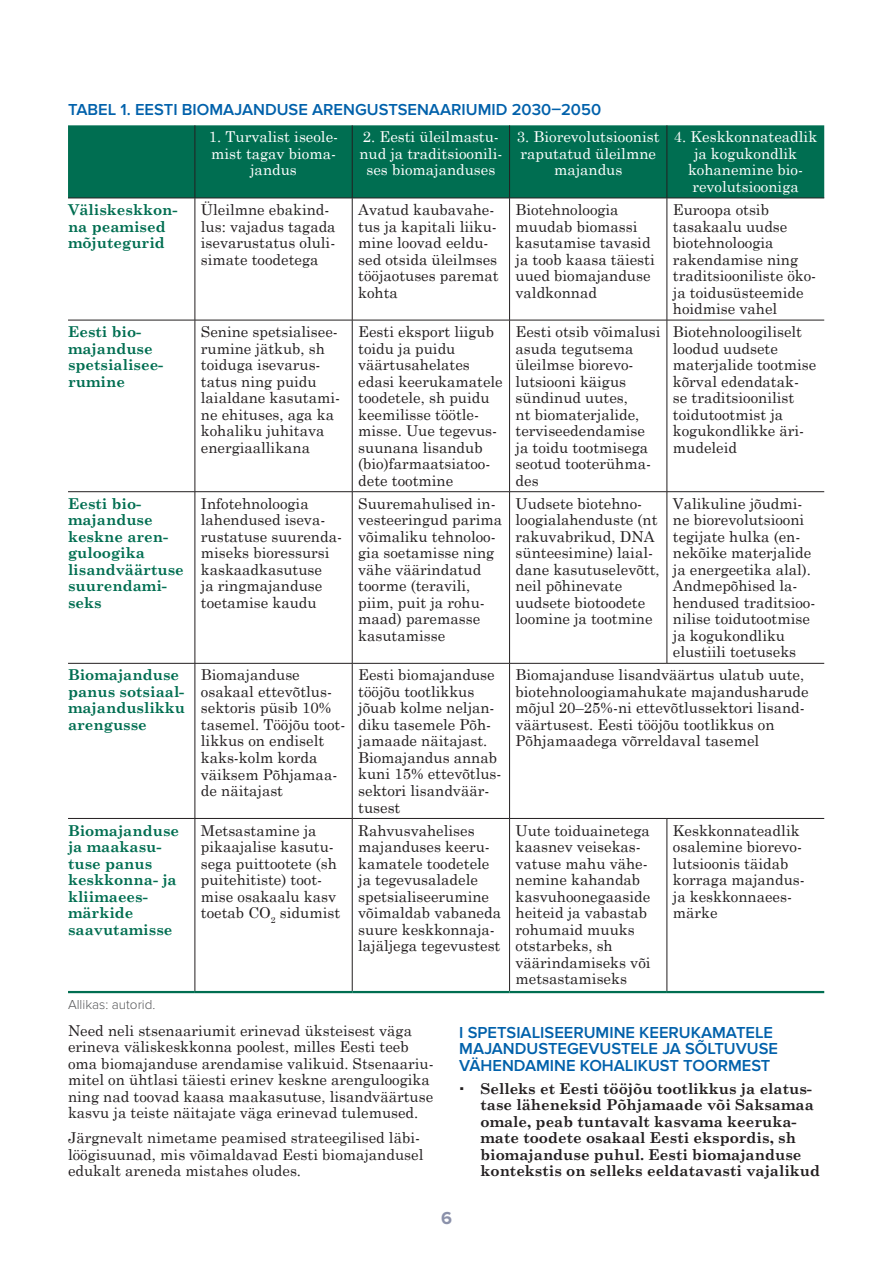
<style>
.page{position:relative;width:893px;height:1263px;background:#fff}
.page>*{position:absolute;margin:0;border:0;box-sizing:border-box;transform-origin:0 0}
.t1{font:700 18px "Proxima Nova";color:#8b91aa}
.t2{font:600 16.5px/16.5px "Proxima Nova";color:#0161ab}
.t3{font:15px/16.5px "Century Schoolbook";color:#231f20}
.t4{font:700 15px/16.5px "Century Schoolbook";color:#006e51}
.t5{font:700 15px/16.5px "Century Schoolbook";color:#231f20}
.t6{font:15px/16.5px "Century Schoolbook";color:#fff;text-align:center}
.t7{font:300 13.5px "Proxima Nova";color:#57585a}
</style>
<div class="page">
<div style="left:68px;top:125px;width:756px;height:73px;background:#006e51"></div>
<hr style="left:195px;top:125px;width:1px;height:73px;background:#231f20">
<hr style="left:352px;top:125px;width:1px;height:73px;background:#231f20">
<hr style="left:509px;top:125px;width:1px;height:73px;background:#231f20">
<hr style="left:667px;top:125px;width:1px;height:73px;background:#231f20">
<hr style="left:68px;top:198px;width:127px;height:1px;background:#231f20">
<hr style="left:195px;top:198px;width:157px;height:1px;background:#231f20">
<hr style="left:195px;top:198px;width:1px;height:122px;background:#231f20">
<hr style="left:352px;top:198px;width:158px;height:1px;background:#231f20">
<hr style="left:352px;top:198px;width:1px;height:122px;background:#231f20">
<hr style="left:510px;top:198px;width:157px;height:1px;background:#231f20">
<hr style="left:509px;top:198px;width:1px;height:122px;background:#231f20">
<hr style="left:667px;top:198px;width:157px;height:1px;background:#231f20">
<hr style="left:667px;top:198px;width:1px;height:122px;background:#231f20">
<hr style="left:68px;top:320px;width:127px;height:1px;background:#231f20">
<hr style="left:195px;top:320px;width:157px;height:1px;background:#231f20">
<hr style="left:195px;top:320px;width:1px;height:171px;background:#231f20">
<hr style="left:352px;top:320px;width:158px;height:1px;background:#231f20">
<hr style="left:352px;top:320px;width:1px;height:171px;background:#231f20">
<hr style="left:510px;top:320px;width:157px;height:1px;background:#231f20">
<hr style="left:509px;top:320px;width:1px;height:171px;background:#231f20">
<hr style="left:667px;top:320px;width:157px;height:1px;background:#231f20">
<hr style="left:667px;top:320px;width:1px;height:171px;background:#231f20">
<hr style="left:68px;top:491px;width:127px;height:1px;background:#231f20">
<hr style="left:195px;top:491px;width:157px;height:1px;background:#231f20">
<hr style="left:195px;top:492px;width:1px;height:171px;background:#231f20">
<hr style="left:352px;top:491px;width:158px;height:1px;background:#231f20">
<hr style="left:352px;top:492px;width:1px;height:171px;background:#231f20">
<hr style="left:510px;top:491px;width:157px;height:1px;background:#231f20">
<hr style="left:509px;top:492px;width:1px;height:171px;background:#231f20">
<hr style="left:667px;top:491px;width:157px;height:1px;background:#231f20">
<hr style="left:667px;top:492px;width:1px;height:171px;background:#231f20">
<hr style="left:68px;top:663px;width:127px;height:1px;background:#231f20">
<hr style="left:195px;top:663px;width:157px;height:1px;background:#231f20">
<hr style="left:195px;top:663px;width:1px;height:155px;background:#231f20">
<hr style="left:352px;top:663px;width:158px;height:1px;background:#231f20">
<hr style="left:352px;top:663px;width:1px;height:155px;background:#231f20">
<hr style="left:510px;top:663px;width:157px;height:1px;background:#231f20">
<hr style="left:509px;top:663px;width:1px;height:155px;background:#231f20">
<hr style="left:667px;top:663px;width:157px;height:1px;background:#231f20">
<hr style="left:68px;top:818px;width:127px;height:1px;background:#231f20">
<hr style="left:195px;top:818px;width:157px;height:1px;background:#231f20">
<hr style="left:195px;top:819px;width:1px;height:172px;background:#231f20">
<hr style="left:352px;top:818px;width:158px;height:1px;background:#231f20">
<hr style="left:352px;top:819px;width:1px;height:172px;background:#231f20">
<hr style="left:510px;top:818px;width:157px;height:1px;background:#231f20">
<hr style="left:509px;top:819px;width:1px;height:172px;background:#231f20">
<hr style="left:667px;top:818px;width:157px;height:1px;background:#231f20">
<hr style="left:667px;top:819px;width:1px;height:172px;background:#231f20">
<hr style="left:68px;top:991px;width:127px;height:2px;background:#006e51">
<hr style="left:195px;top:991px;width:157px;height:2px;background:#006e51">
<hr style="left:352px;top:991px;width:158px;height:2px;background:#006e51">
<hr style="left:510px;top:991px;width:157px;height:2px;background:#006e51">
<hr style="left:667px;top:991px;width:157px;height:2px;background:#006e51">
<p class="t2" style="left:68px;top:102px;width:535px">TABEL 1. EESTI BIOMAJANDUSE ARENGUSTSENAARIUMID 2030–2050</p>
<p class="t6" style="left:209px;top:127px;width:131px">1. Turvalist iseole&shy;mist tagav bioma&shy;jandus</p>
<p class="t6" style="left:359px;top:127px;width:145px">2. Eesti üleilmastu&shy;nud ja traditsioonili&shy;ses biomajanduses</p>
<p class="t6" style="left:517px;top:127px;width:144px">3. Biorevolutsioonist raputatud üleilmne majandus</p>
<p class="t6" style="left:674px;top:127px;width:145px">4. Keskkonnateadlik ja kogukondlik kohanemine bio&shy;revolutsiooniga</p>
<p class="t4" style="left:68px;top:201px;width:111px">Väliskeskkon&shy;na peamised mõjutegurid</p>
<p class="t3" style="left:201px;top:200px;width:136px">Üleilmne ebakind&shy;lus: vajadus tagada isevarustatus oluli&shy;simate toodetega</p>
<p class="t3" style="left:358px;top:200px;width:142px">Avatud kaubavahe&shy;tus ja kapitali liiku&shy;mine loovad eeldu&shy;sed otsida üleilmses tööjaotuses paremat kohta</p>
<p class="t3" style="left:516px;top:200px;width:141px">Biotehnoloogia muudab biomassi kasutamise tavasid ja toob kaasa täiesti uued biomajanduse valdkonnad</p>
<p class="t3" style="left:673px;top:200px;width:145px">Euroopa otsib tasakaalu uudse biotehnoloogia rakendamise ning traditsiooniliste öko&shy;ja toidusüsteemide hoidmise vahel</p>
<p class="t4" style="left:68px;top:323px;width:96px">Eesti bio&shy;majanduse spetsialisee&shy;rumine</p>
<p class="t3" style="left:201px;top:322px;width:141px">Senine spetsialisee&shy;rumine jätkub, sh toiduga isevarus&shy;tatus ning puidu laialdane kasutami&shy;ne ehituses, aga ka kohaliku juhitava energiaallikana</p>
<p class="t3" style="left:358px;top:322px;width:146px">Eesti eksport liigub toidu ja puidu väärtusahelates edasi keerukamatele toodetele, sh puidu keemilisse töötle&shy;misse. Uue tegevus&shy;suunana lisandub (bio)farmaatsiatoo&shy;dete tootmine</p>
<p class="t3" style="left:516px;top:322px;width:147px">Eesti otsib võimalusi asuda tegutsema üleilmse biorevo&shy;lutsiooni käigus sündinud uutes,<br>nt biomaterjalide, terviseedendamise ja toidu tootmisega seotud tooterühma&shy;des</p>
<p class="t3" style="left:673px;top:322px;width:145px">Biotehnoloogiliselt loodud uudsete materjalide tootmise kõrval edendatak&shy;se traditsioonilist toidutootmist ja kogukondlikke äri&shy;mudeleid</p>
<p class="t4" style="left:68px;top:494px;width:117px">Eesti bio&shy;majanduse keskne aren&shy;guloogika lisandväärtuse suurendami&shy;seks</p>
<p class="t3" style="left:201px;top:494px;width:143px">Infotehnoloogia lahendused iseva&shy;rustatuse suurenda&shy;miseks bioressursi kaskaadkasutuse<br>ja ringmajanduse toetamise kaudu</p>
<p class="t3" style="left:358px;top:494px;width:145px">Suuremahulised in&shy;vesteeringud parima võimaliku tehnoloo&shy;gia soetamisse ning vähe väärindatud toorme (teravili, piim, puit ja rohu&shy;maad) paremasse kasutamisse</p>
<p class="t3" style="left:516px;top:494px;width:146px">Uudsete biotehno&shy;loogialahenduste (nt rakuvabrikud, DNA sünteesimine) laial&shy;dane kasutuselevõtt, neil põhinevate uudsete biotoodete loomine ja tootmine</p>
<p class="t3" style="left:673px;top:494px;width:144px">Valikuline jõudmi&shy;ne biorevolutsiooni tegijate hulka (en&shy;nekõike materjalide ja energeetika alal).<br>Andmepõhised la&shy;hendused traditsioo&shy;nilise toidutootmise ja kogukondliku elustiili toetuseks</p>
<p class="t4" style="left:68px;top:666px;width:119px">Biomajanduse panus sotsiaal&shy;majanduslikku arengusse</p>
<p class="t3" style="left:201px;top:665px;width:146px">Biomajanduse osakaal ettevõtlus&shy;sektoris püsib 10% tasemel. Tööjõu toot&shy;likkus on endiselt kaks-kolm korda väiksem Põhjamaa&shy;de näitajast</p>
<p class="t3" style="left:358px;top:665px;width:145px">Eesti biomajanduse tööjõu tootlikkus jõuab kolme neljan&shy;diku tasemele Põh&shy;jamaade näitajast.<br>Biomajandus annab kuni 15% ettevõtlus&shy;sektori lisandväär&shy;tusest</p>
<p class="t3" style="left:516px;top:665px;width:295px">Biomajanduse lisandväärtus ulatub uute, biotehnoloogiamahukate majandusharude mõjul 20–25%-ni ettevõtlussektori lisand&shy;väärtusest. Eesti tööjõu tootlikkus on Põhjamaadega võrreldaval tasemel</p>
<p class="t4" style="left:68px;top:821px;width:113px">Biomajanduse ja maakasu&shy;tuse panus keskkonna- ja kliimaees&shy;märkide saavutamisse</p>
<p class="t3" style="left:201px;top:821px;width:141px">Metsastamine ja pikaajalise kasutu&shy;sega puittootete (sh puitehitiste) toot&shy;mise osakaalu kasv toetab CO<sub>2</sub> sidumist</p>
<p class="t3" style="left:358px;top:821px;width:144px">Rahvusvahelises majanduses keeru&shy;kamatele toodetele ja tegevusaladele spetsialiseerumine võimaldab vabaneda suure keskkonnaja&shy;lajäljega tegevustest</p>
<p class="t3" style="left:516px;top:821px;width:137px">Uute toiduainetega kaasnev veisekas&shy;vatuse mahu vähe&shy;nemine kahandab kasvuhoonegaaside heiteid ja vabastab rohumaid muuks otstarbeks, sh väärindamiseks või metsastamiseks</p>
<p class="t3" style="left:673px;top:821px;width:133px">Keskkonnateadlik osalemine biorevo&shy;lutsioonis täidab korraga majandus&shy;ja keskkonnaees&shy;märke</p>
<p class="t7" style="left:68px;top:997px;width:89px">Allikas: autorid.</p>
<p class="t3" style="left:68px;top:1021px;width:367px">Need neli stsenaariumit erinevad üksteisest väga erineva väliskeskkonna poolest, milles Eesti teeb oma biomajanduse arendamise valikuid. Stsenaariu&shy;mitel on ühtlasi täiesti erinev keskne arenguloogika ning nad toovad kaasa maakasutuse, lisandväärtuse kasvu ja teiste näitajate väga erinevad tulemused.</p>
<p class="t3" style="left:68px;top:1128px;width:357px">Järgnevalt nimetame peamised strateegilised läbi&shy;löögisuunad, mis võimaldavad Eesti biomajandusel edukalt areneda mistahes oludes.</p>
<p class="t2" style="left:459px;top:1024px;width:320px">I SPETSIALISEERUMINE KEERUKAMATELE<br>MAJANDUSTEGEVUSTELE JA SÕLTUVUSE<br>VÄHENDAMINE KOHALIKUST TOORMEST</p>
<p class="t5" style="left:480px;top:1079px;width:341px">Selleks et Eesti tööjõu tootlikkus ja elatus&shy;tase läheneksid Põhjamaade või Saksamaa omale, peab tuntavalt kasvama keeruka&shy;mate toodete osakaal Eesti ekspordis, sh biomajanduse puhul. Eesti biomajanduse kontekstis on selleks eeldatavasti vajalikud</p>
<p class="t1" style="left:441px;top:1208px;width:12px">6</p>
</div>
